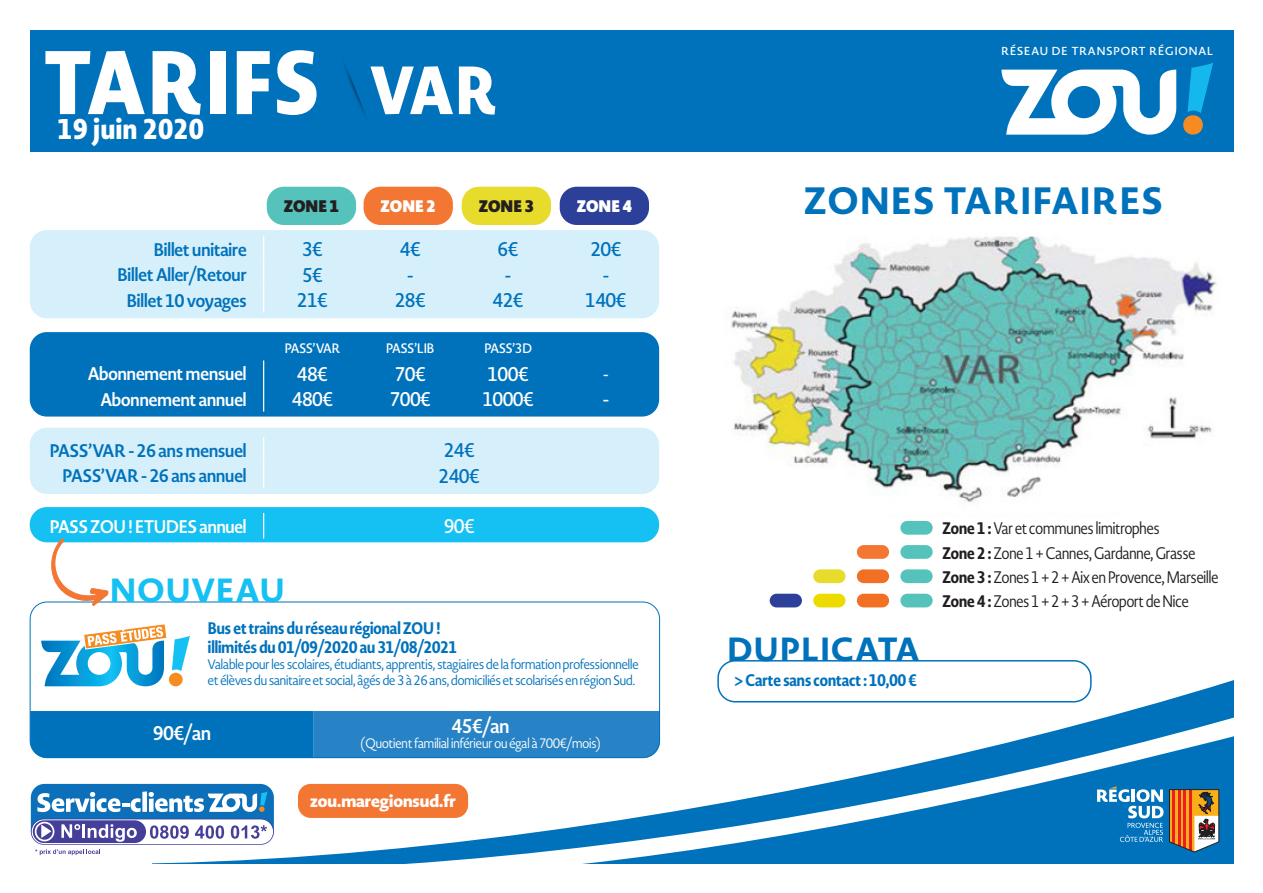
<style>
.page{position:relative;width:1263px;height:893px;background:#fff}
.page>*{position:absolute;margin:0;border:0;box-sizing:border-box;transform-origin:0 0}
.t1{font:88.8px "Novel Display Black X Cnd";letter-spacing:.025em;color:#fff}
.Normal_e{font:67.05px "Novel Display Black X Cnd";color:#fff}
.t2{font:800 37.5px "Novel Display";letter-spacing:.04em;color:#0072bc}
.t3{font:800 33px "Novel Display";letter-spacing:.04em;color:#0072bc}
.t4{font:800 33px "Novel Display";letter-spacing:.04em;color:#15c0f2}
.t5{font:28.2px "Novel Display Black X Cnd";letter-spacing:.025em;color:#fff}
.t6{font:600 condensed 19.5px "Novel Display";color:#0072bc}
.t7{font:600 condensed 19.5px "Novel Display";color:#fff}
.t8{font:700 condensed 19.5px "Novel Display";color:#fff}
.t9{font:700 condensed 18px "Novel Display";color:#0072bc}
.t10{font:700 condensed 18px "Novel Display";color:#fff}
.t11{font:900 16.65px "Novel Display";color:#fff}
.t12{font:16.5px "Novel Display Regular X Cnd";color:#231f20}
.t13{font:16.5px/18.8px "Novel Display Extra Bold X Cnd";color:#0072bc}
.t14{font:900 condensed 16.5px "Novel Display";color:#231f20}
.t15{font:900 condensed 16.5px "Novel Display";color:#fff}
.t16{font:600 condensed 16.5px "Novel Display";color:#fff}
.t17{font:condensed 13.5px/16.2px "Novel Display";color:#0072bc}
.t18{font:condensed 13.5px "Novel Display";color:#fff}
.t19{font:600 condensed 13.5px "Novel Display";letter-spacing:-.01em;color:#fff}
.t20{font:600 11.4px "Novel Display";letter-spacing:.08em;color:#fff}
.s1{font-family:"Novel Display Extra Bold X Cnd"}
</style>
<div class="page">
<svg style="left:152px;top:570px;width:1081px;height:293px"></svg>
<svg style="left:1169px;top:789px;width:50px;height:63px;background:#be7c4d"></svg>
<svg style="left:1097px;top:786px;width:66px;height:56px;background:#3f94cb"></svg>
<div style="left:298px;top:784px;width:170px;height:34px;background:#f37633;border-radius:13px"></div>
<div style="left:30px;top:30px;width:1203px;height:121px;background:#0072bc"></div>
<svg style="left:1183px;top:63px;width:30px;height:72px;background:#298eb7"></svg>
<svg style="left:1001px;top:70px;width:175px;height:65px"></svg>
<div style="left:322px;top:51px;width:52px;height:101px;background:#0072bc"></div>
<div style="left:31px;top:784px;width:243px;height:60px;background:#0b6fb9;border-radius:14px"></div>
<svg style="left:31px;top:818px;width:243px;height:37px"></svg>
<svg style="left:37px;top:792px;width:104px;height:20px"></svg>
<div style="left:142px;top:791px;width:5px;height:21px;background:#fff"></div>
<svg style="left:149px;top:792px;width:118px;height:20px"></svg>
<div style="left:717px;top:660px;width:374px;height:42px;border:2px solid #0072bc;border-radius:17px"></div>
<div style="left:30px;top:230px;width:629px;height:88px;background:#d6f0fb;border-radius:17px"></div>
<div style="left:267px;top:187px;width:89px;height:38px;background:#55c2bc;border-radius:17px"></div>
<div style="left:364px;top:187px;width:89px;height:38px;background:#f37633;border-radius:17px"></div>
<div style="left:462px;top:187px;width:89px;height:38px;background:#e7db2b;border-radius:17px"></div>
<div style="left:560px;top:187px;width:89px;height:38px;background:#2c409a;border-radius:17px"></div>
<div style="left:30px;top:332px;width:629px;height:85px;background:#0072bc;border-radius:17px"></div>
<div style="left:30px;top:507px;width:629px;height:35px;background:#15c0f2;border-radius:17px"></div>
<div style="left:30px;top:428px;width:629px;height:66px;background:#d6f0fb;border-radius:17px"></div>
<img style="left:731px;top:236px;width:486px;height:266px">
<div style="left:942px;top:522px;width:313px;height:106px;background:#fff"></div>
<div style="left:900px;top:521px;width:33px;height:14px;background:#55c2bc;border-radius:7px"></div>
<div style="left:900px;top:545px;width:33px;height:14px;background:#55c2bc;border-radius:7px"></div>
<div style="left:900px;top:569px;width:33px;height:14px;background:#55c2bc;border-radius:7px"></div>
<div style="left:857px;top:545px;width:32px;height:14px;background:#f37633;border-radius:7px"></div>
<div style="left:857px;top:569px;width:32px;height:14px;background:#f27024;border-radius:7px"></div>
<div style="left:813px;top:569px;width:32px;height:14px;background:#e7db2b;border-radius:7px"></div>
<div style="left:900px;top:594px;width:33px;height:13px;background:#55c2bc;border-radius:7px"></div>
<div style="left:857px;top:594px;width:32px;height:13px;background:#f27024;border-radius:7px"></div>
<div style="left:813px;top:594px;width:32px;height:13px;background:#eddb00;border-radius:7px"></div>
<div style="left:770px;top:594px;width:32px;height:13px;background:#2c409a;border-radius:7px"></div>
<svg style="left:263px;top:236px;width:1px;height:77px"></svg>
<svg style="left:263px;top:360px;width:1px;height:52px"></svg>
<svg style="left:263px;top:437px;width:1px;height:51px"></svg>
<svg style="left:263px;top:513px;width:1px;height:25px"></svg>
<svg style="left:30px;top:711px;width:630px;height:47px;background:#167bc1"></svg>
<div style="left:30px;top:602px;width:630px;height:156px;border:1px solid #0072bc;border-radius:17px"></div>
<svg style="left:51px;top:538px;width:57px;height:68px"></svg>
<svg style="left:41px;top:623px;width:149px;height:63px"></svg>
<h1 class="t1" style="left:44px;top:23px;width:277px">TARIFS</h1>
<h3 class="t5" style="left:58px;top:110px;width:147px">19 juin 2020</h3>
<p class="Normal_e" style="left:370px;top:46px;width:128px">VAR</p>
<p class="t14" style="left:284px;top:195px;width:57px">ZONE 1</p>
<p class="t15" style="left:381px;top:195px;width:57px">ZONE 2</p>
<p class="t14" style="left:479px;top:195px;width:57px">ZONE 3</p>
<p class="t15" style="left:577px;top:195px;width:57px">ZONE 4</p>
<p class="t9" style="left:154px;top:238px;width:94px">Billet unitaire</p>
<p class="t6" style="left:302px;top:237px;width:22px">3€</p>
<p class="t6" style="left:400px;top:237px;width:22px">4€</p>
<p class="t6" style="left:498px;top:237px;width:22px">6€</p>
<p class="t6" style="left:591px;top:237px;width:32px">20€</p>
<p class="t9" style="left:118px;top:263px;width:131px">Billet Aller/Retour</p>
<p class="t6" style="left:302px;top:263px;width:22px">5€</p>
<p class="t6" style="left:407px;top:263px;width:7px">-</p>
<p class="t6" style="left:505px;top:263px;width:7px">-</p>
<p class="t6" style="left:603px;top:263px;width:7px">-</p>
<p class="t9" style="left:127px;top:289px;width:121px">Billet 10 voyages</p>
<p class="t6" style="left:297px;top:288px;width:32px">21€</p>
<p class="t6" style="left:395px;top:288px;width:32px">28€</p>
<p class="t6" style="left:493px;top:288px;width:32px">42€</p>
<p class="t6" style="left:586px;top:288px;width:42px">140€</p>
<p class="t19" style="left:285px;top:340px;width:57px">PASS’VAR</p>
<p class="t19" style="left:386px;top:340px;width:50px">PASS’LIB</p>
<p class="t19" style="left:484px;top:340px;width:49px">PASS’3D</p>
<p class="t10" style="left:88px;top:362px;width:160px">Abonnement mensuel</p>
<p class="t7" style="left:297px;top:362px;width:32px">48€</p>
<p class="t7" style="left:395px;top:362px;width:32px">70€</p>
<p class="t7" style="left:488px;top:362px;width:42px">100€</p>
<p class="t16" style="left:603px;top:363px;width:6px">-</p>
<p class="t10" style="left:101px;top:388px;width:148px">Abonnement annuel</p>
<p class="t7" style="left:292px;top:387px;width:42px">480€</p>
<p class="t7" style="left:390px;top:387px;width:42px">700€</p>
<p class="t7" style="left:483px;top:387px;width:52px">1000€</p>
<p class="t7" style="left:603px;top:387px;width:7px">-</p>
<p class="t9" style="left:50px;top:439px;width:198px">PASS’VAR - 26 ans mensuel</p>
<p class="t6" style="left:444px;top:438px;width:32px">24€</p>
<p class="t9" style="left:63px;top:464px;width:186px">PASS’VAR - 26 ans annuel</p>
<p class="t6" style="left:439px;top:464px;width:42px">240€</p>
<p class="t10" style="left:50px;top:515px;width:198px">PASS ZOU ! ETUDES annuel</p>
<p class="t7" style="left:444px;top:514px;width:32px">90€</p>
<p class="t4" style="left:110px;top:568px;width:176px">NOUVEAU</p>
<p class="t13" style="left:208px;top:619px;width:251px">Bus et trains du réseau régional ZOU ! illimités du 01/09/2020 au 31/08/2021</p>
<p class="t17" style="left:208px;top:656px;width:432px">Valable pour les scolaires, étudiants, apprentis, stagiaires de la formation professionnelle et élèves du sanitaire et social, âgés de 3 à 26 ans, domiciliés etscolarisés en région Sud.</p>
<p class="t8" style="left:153px;top:721px;width:59px">90€/an</p>
<p class="t8" style="left:452px;top:714px;width:59px">45€/an</p>
<p class="t18" style="left:360px;top:735px;width:242px">(Quotient familial inférieur ou égal à 700€/mois)</p>
<p class="t11" style="left:310px;top:790px;width:147px">zou.maregionsud.fr</p>
<p class="t20" style="left:1001px;top:44px;width:213px">RÉSEAU DE TRANSPORT RÉGIONAL</p>
<p class="t2" style="left:804px;top:176px;width:360px">ZONES TARIFAIRES</p>
<p class="t3" style="left:727px;top:627px;width:194px">DUPLICATA</p>
<p class="t13" style="left:735px;top:671px;width:184px">&gt; Carte sans contact : 10,00 €</p>
<p class="t12" style="left:942px;top:518px;width:219px"><span class="s1">Zone 1 :</span> Var et communes limitrophes</p>
<p class="t12" style="left:942px;top:543px;width:254px"><span class="s1">Zone 2 :</span> Zone 1 + Cannes, Gardanne, Grasse</p>
<p class="t12" style="left:942px;top:567px;width:277px"><span class="s1">Zone 3 :</span> Zones 1 + 2 + Aix en Provence, Marseille</p>
<p class="t12" style="left:942px;top:591px;width:248px"><span class="s1">Zone 4 :</span> Zones 1 + 2 + 3 + Aéroport de Nice</p>
</div>
